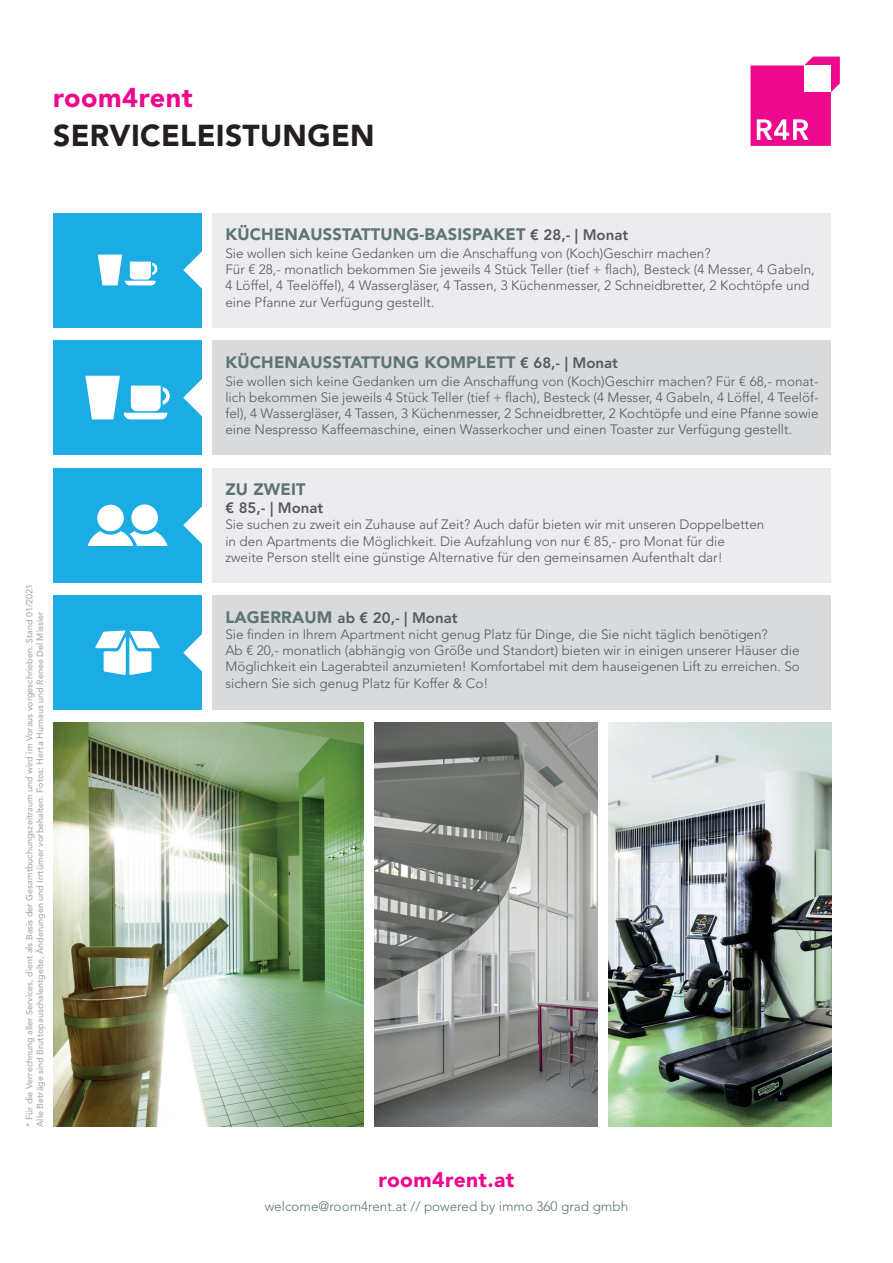
<style>
.page{position:relative;width:893px;height:1263px;background:#fff}
.page>*{position:absolute;margin:0;border:0;box-sizing:border-box;transform-origin:0 0}
.t1{font:900 30px "Avenir LT Std";letter-spacing:.01em;color:#231f20}
.t2{font:900 27px "Avenir LT Std";letter-spacing:.02em;color:#ed088d}
.t3{font:900 21px "Avenir LT Std";letter-spacing:.02em;color:#ed088d}
.t4{font:900 16.5px "Avenir LT Std";letter-spacing:.01em;color:#5e7573}
.t5{font:800 15px "Avenir LT Std";color:#57585a}
.t6{font:300 13.5px/16.2px "Avenir LT Std";color:#57585a}
.t7{font:300 13.5px "Avenir LT Std";color:#5e7573}
.t8{font:500 9px/10.8px "Avenir LT Std";color:#a8a9ad}
.s1{font-weight:800;font-size:15px;color:#57585a}
.s2{font-weight:900;font-size:16.5px;color:#5e7573}
</style>
<div class="page">
<img style="left:53px;top:723px;width:311px;height:404px">
<img style="left:608px;top:723px;width:223px;height:404px">
<img style="left:374px;top:723px;width:223px;height:404px">
<div style="left:53px;top:468px;width:149px;height:115px;background:#1bace3"></div>
<svg style="left:183px;top:501px;width:30px;height:48px"></svg>
<div style="left:213px;top:468px;width:618px;height:115px;background:#ececee"></div>
<div style="left:53px;top:340px;width:149px;height:115px;background:#1bace3"></div>
<svg style="left:85px;top:376px;width:85px;height:43px"></svg>
<svg style="left:183px;top:374px;width:30px;height:48px"></svg>
<div style="left:213px;top:340px;width:618px;height:115px;background:#d9dadc"></div>
<div style="left:53px;top:213px;width:149px;height:114px;background:#1bace3"></div>
<svg style="left:98px;top:255px;width:59px;height:30px"></svg>
<svg style="left:183px;top:246px;width:30px;height:48px"></svg>
<div style="left:213px;top:213px;width:618px;height:114px;background:#ececee"></div>
<div style="left:53px;top:595px;width:149px;height:115px;background:#1bace3"></div>
<svg style="left:183px;top:629px;width:30px;height:48px"></svg>
<div style="left:213px;top:595px;width:618px;height:115px;background:#d9dadc"></div>
<svg style="left:95px;top:630px;width:65px;height:45px"></svg>
<svg style="left:750px;top:57px;width:90px;height:89px"></svg>
<div style="left:97px;top:505px;width:27px;height:26px;background:#fff;border-radius:50%"></div>
<div style="left:131px;top:504px;width:27px;height:27px;background:#fff;border-radius:50%"></div>
<svg style="left:88px;top:531px;width:79px;height:15px"></svg>
<h2 class="t2" style="left:53px;top:81px;width:141px">room4rent</h2>
<h1 class="t1" style="left:53px;top:117px;width:323px">SERVICELEISTUNGEN</h1>
<p class="t4" style="left:225px;top:224px;width:404px">KÜCHENAUSSTATTUNG-BASISPAKET <span class="s1">€ 28,- | Monat</span></p>
<p class="t6" style="left:225px;top:245px;width:591px">Sie wollen sich keine Gedanken um die Anschaffung von (Koch)Geschirr machen?<br>Für € 28,- monatlich bekommen Sie jeweils 4 Stück Teller (tief + flach), Besteck (4 Messer, 4 Gabeln, 4 Löffel, 4 Teelöffel), 4 Wassergläser, 4 Tassen, 3 Küchenmesser, 2 Schneidbretter, 2 Kochtöpfe und eine Pfanne zur Verfügung gestellt.</p>
<p class="t4" style="left:225px;top:352px;width:394px">KÜCHENAUSSTATTUNG KOMPLETT <span class="s1">€ 68,- | Monat</span></p>
<p class="t6" style="left:225px;top:373px;width:595px;text-align:justify">Sie wollen sich keine Gedanken um die Anschaffung von (Koch)Geschirr machen? Für € 68,- monat&shy;lich bekommen Sie jeweils 4 Stück Teller (tief + flach), Besteck (4 Messer, 4 Gabeln, 4 Löffel, 4 Teelöf&shy;fel), 4 Wassergläser, 4 Tassen, 3 Küchenmesser, 2 Schneidbretter, 2 Kochtöpfe und eine Pfanne sowie eine Nespresso Kaffeemaschine, einen Wasserkocher und einen Toaster zur Verfügung gestellt.</p>
<p class="t8" style="left:24px;top:1127px;width:544px;rotate:-90deg">* Für die Verrechnung aller Services, dient als Basis der Gesamtbuchungszeitraum und wird im Voraus vorgeschrieben. Stand 01/2021<br>Alle Beträge sind Bruttopauschalentgelte, Änderungen und Irrtümer vorbehalten. Fotos: Herta Hurnaus und Renee Del Missier</p>
<p class="t4" style="left:225px;top:479px;width:82px">ZU ZWEIT</p>
<p class="t5" style="left:225px;top:499px;width:99px">€ 85,- | Monat</p>
<p class="t6" style="left:225px;top:517px;width:541px">Sie suchen zu zweit ein Zuhause auf Zeit? Auch dafür bieten wir mit unseren Doppelbetten in den Apartments die Möglichkeit. Die Aufzahlung von nur € 85,- pro Monat für die zweite Person stellt eine günstige Alternative für den gemeinsamen Aufenthalt dar!</p>
<p class="t5" style="left:225px;top:609px;width:234px"><span class="s2">LAGERRAUM</span> ab € 20,- | Monat</p>
<p class="t6" style="left:225px;top:626px;width:576px">Sie finden in Ihrem Apartment nicht genug Platz für Dinge, die Sie nicht täglich benötigen?<br>Ab € 20,- monatlich (abhängig von Größe und Standort) bieten wir in einigen unserer Häuser die Möglichkeit ein Lagerabteil anzumieten! Komfortabel mit dem hauseigenen Lift zu erreichen. So sichern Sie sich genug Platz für Koffer &amp; Co!</p>
<h3 class="t3" style="left:378px;top:1167px;width:137px">room4rent.at</h3>
<p class="t7" style="left:265px;top:1199px;width:365px">welcome@room4rent.at // powered by immo 360 grad gmbh</p>
</div>
